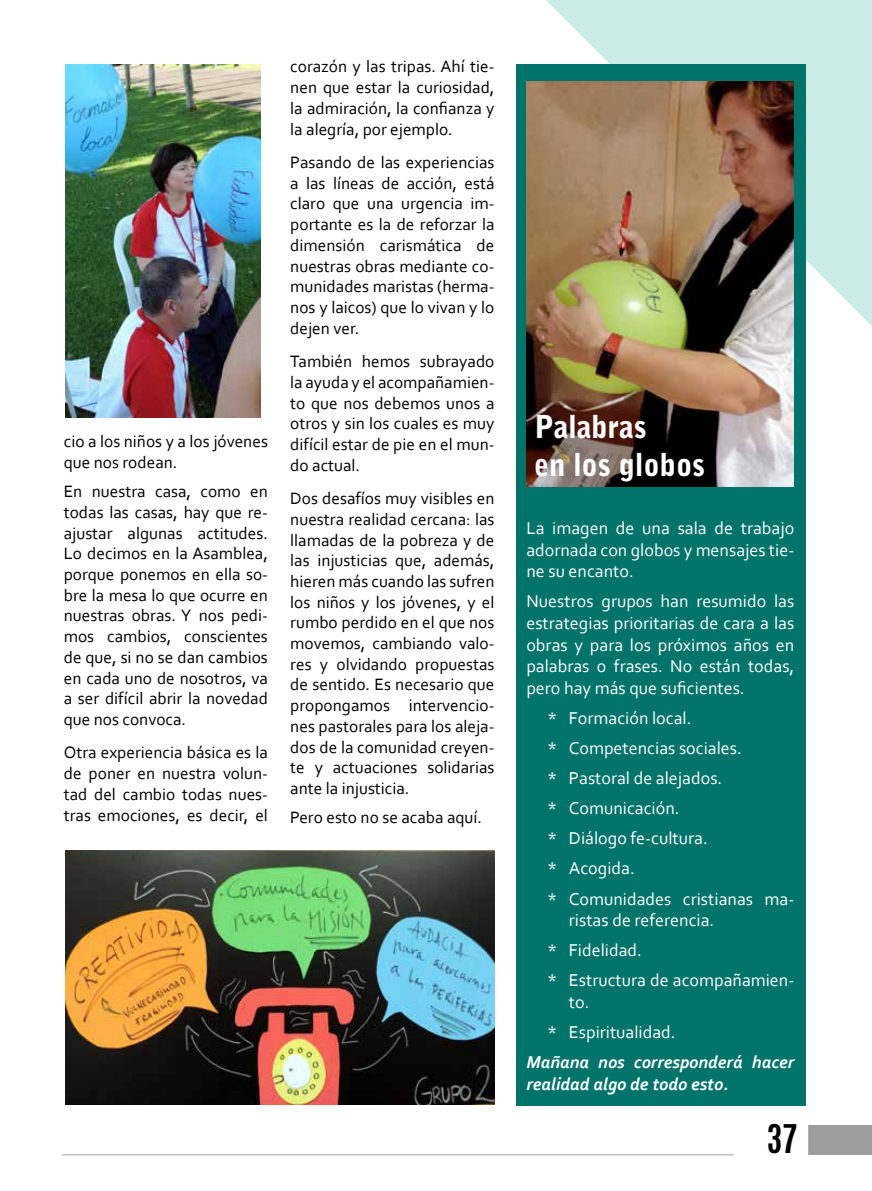
<style>
.page{position:relative;width:872px;height:1191px;background:#fff}
.page>*{position:absolute;margin:0;border:0;box-sizing:border-box;transform-origin:0 0}
.t1{font:700 33px "Antonio";color:#000}
.t2{font:900 31.5px/37.8px "Bell Gothic Std";color:#fff;scale:.93 1}
.t3{font:18px/30.2px "Corbel";color:#fff}
.t4{font:italic 700 18px/21.6px "Corbel";color:#fff}
.t5{font:17.25px/20.7px "Corbel";color:#000;text-align:justify}
</style>
<div class="page">
<div style="left:808px;top:1125px;width:64px;height:30px;background:#9d9d9c"></div>
<hr style="left:62px;top:1154px;width:671px;height:1px;background:#9d9d9c">
<svg style="left:546px;top:0;width:326px;height:345px;background:#d1ede9"></svg>
<div style="left:516px;top:64px;width:289px;height:1041px;background:#00746b"></div>
<img style="left:527px;top:81px;width:267px;height:405px">
<img style="left:65px;top:850px;width:430px;height:254px">
<img style="left:65px;top:64px;width:196px;height:353px">
<p class="t5" style="left:64px;top:431px;width:206px">cio a los niños y a los jóvenes que nos rodean.</p>
<p class="t5" style="left:64px;top:480px;width:206px">En nuestra casa, como en todas las casas, hay que re&shy;ajustar algunas actitudes.<br>Lo decimos en la Asamblea, porque ponemos en ella so&shy;bre la mesa lo que ocurre en nuestras obras. Y nos pedi&shy;mos cambios, conscientes de que, si no se dan cambios en cada uno de nosotros, va a ser difícil abrir la novedad que nos convoca.</p>
<p class="t5" style="left:64px;top:742px;width:206px">Otra experiencia básica es la de poner en nuestra volun&shy;tad del cambio todas nues&shy;tras emociones, es decir, el</p>
<p class="t5" style="left:290px;top:56px;width:206px">corazón y las tripas. Ahí tie&shy;nen que estar la curiosidad, la admiración, la confianza y la alegría, por ejemplo.</p>
<p class="t5" style="left:290px;top:151px;width:206px">Pasando de las experiencias a las líneas de acción, está claro que una urgencia im&shy;portante es la de reforzar la dimensión carismática de nuestras obras mediante co&shy;munidades maristas (herma&shy;nos y laicos) que lo vivan y lo dejen ver.</p>
<p class="t5" style="left:290px;top:350px;width:206px">También hemos subrayado la ayuda y el acompañamien&shy;to que nos debemos unos a otros y sin los cuales es muy difícil estar de pie en el mun&shy;do actual.</p>
<p class="t5" style="left:290px;top:487px;width:206px">Dos desafíos muy visibles en nuestra realidad cercana: las llamadas de la pobreza y de las injusticias que, además, hieren más cuando las sufren los niños y los jóvenes, y el rumbo perdido en el que nos movemos, cambiando valo&shy;res y olvidando propuestas de sentido. Es necesario que propongamos intervencio&shy;nes pastorales para los aleja&shy;dos de la comunidad creyen&shy;te y actuaciones solidarias ante la injusticia.</p>
<p class="t5" style="left:290px;top:806px;width:193px">Pero esto no se acaba aquí.</p>
<h2 class="t2" style="left:534px;top:408px;width:185px">Palabras<br>en los globos</h2>
<p class="t3" style="left:526px;top:517px;width:269px;line-height:21.6px;text-align:justify">La imagen de una sala de trabajo adornada con globos y mensajes tie&shy;ne su encanto.</p>
<p class="t3" style="left:526px;top:590px;width:269px;line-height:21.6px;text-align:justify">Nuestros grupos han resumido las estrategias prioritarias de cara a las obras y para los próximos años en palabras o frases. No están todas, pero hay más que suficientes.</p>
<p class="t3" style="left:547px;top:702px;width:248px">* Formación local.<br>* Competencias sociales.<br>* Pastoral de alejados.<br>* Comunicación.<br>* Diálogo fe-cultura.<br>* Acogida.<br>* Comunidades cristianas ma-</p>
<p class="t3" style="left:547px;top:904px;width:248px;text-indent:21px">ristas de referencia.<br>* Fidelidad.<br>* Estructura de acompañamien-</p>
<p class="t3" style="left:547px;top:986px;width:129px;text-indent:21px">to.<br>* Espiritualidad.</p>
<p class="t4" style="left:526px;top:1051px;width:269px">Mañana nos corresponderá hacer realidad algo de todo esto.</p>
<h1 class="t1" style="left:766px;top:1114px;width:32px">37</h1>
</div>
